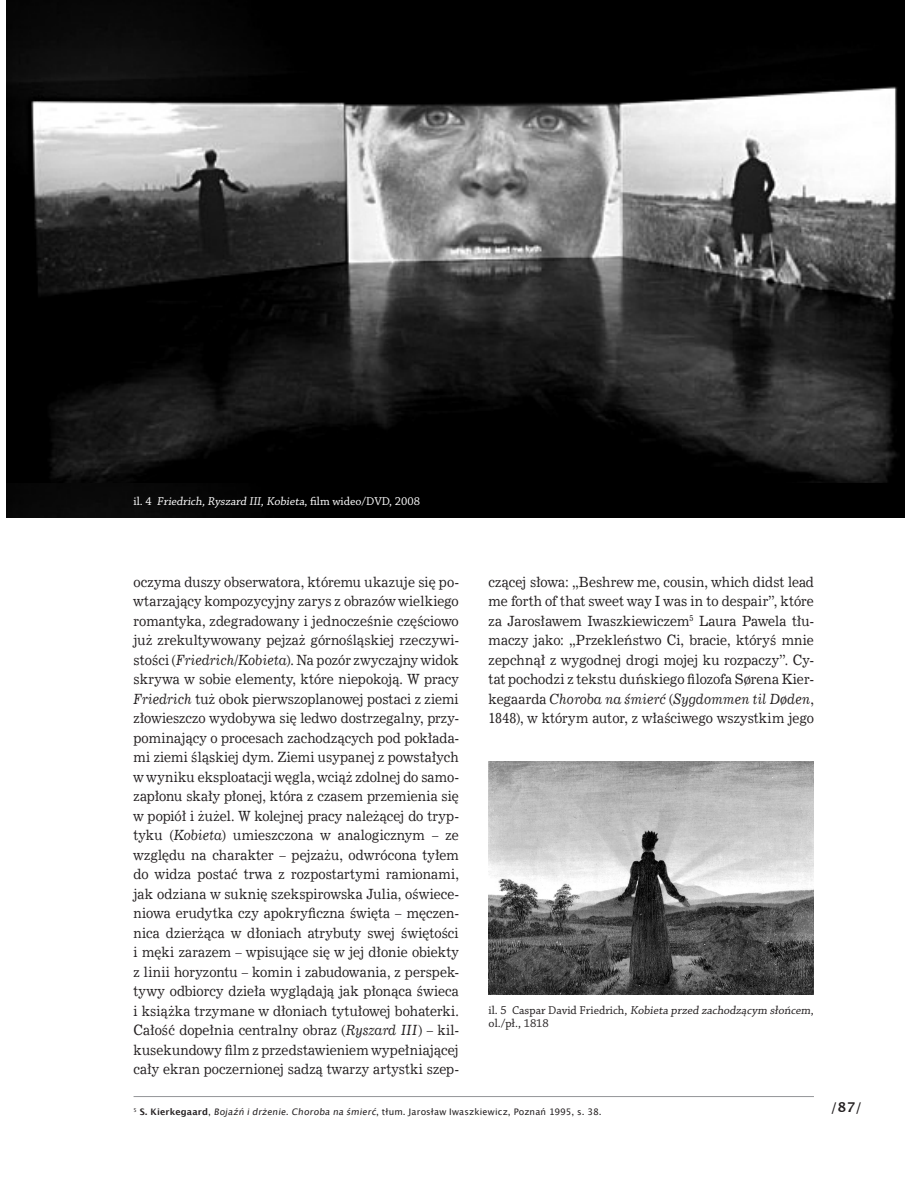
<style>
.page{position:relative;width:905px;height:1203px;background:#fff}
.page>*{position:absolute;margin:0;border:0;box-sizing:border-box;transform-origin:0 0}
.t1{font:14.1px/19.5px "News 702 EU";letter-spacing:.01em;color:#231f20;text-align:justify;scale:.9 1}
.t2{font:13.5px "Lucida Grande";color:#231f20}
.t3{font:12px/13.5px "Chaparral Pro";color:#231f20}
.t4{font:12px "Chaparral Pro";color:#fff}
.t5{font:9px "Lucida Grande";letter-spacing:.02em;color:#231f20}
.s1{font-style:italic}
.s2{font-weight:700}
</style>
<div class="page">
<hr style="left:134px;top:1096px;width:680px;height:1px;background:#939598">
<img style="left:6px;top:0;width:899px;height:517px">
<img style="left:489px;top:761px;width:324px;height:233px">
<svg style="left:898px;top:0;width:7px;height:7px"></svg>
<p class="t4" style="left:134px;top:494px;width:288px">i l . 4 Friedrich,Ryszard III,Kobieta, fi l m w i d e o / D V D, 2 0 0 8</p>
<p class="t1" style="left:134px;top:572px;width:363px">oczyma duszy obserwatora, któremu ukazuje się po&shy;wtarzający kompozycyjny zarys z obrazów wielkiego romantyka, zdegradowany i jednocześnie częściowo już zrekultywowany pejzaż górnośląskiej rzeczywi&shy;stości (<span class="s1">Friedrich/Kobieta</span>). Na pozór zwyczajny widok skrywa w sobie elementy, które niepokoją. W pracy <span class="s1">Friedrich</span> tuż obok pierwszoplanowej postaci z ziemi złowieszczo wydobywa się ledwo dostrzegalny, przy&shy;pominający o procesach zachodzących pod pokłada&shy;mi ziemi śląskiej dym. Ziemi usypanej z powstałych w wyniku eksploatacji węgla, wciąż zdolnej do samo&shy;zapłonu skały płonej, która z czasem przemienia się w popiół i żużel. W kolejnej pracy należącej do tryp&shy;tyku (<span class="s1">Kobieta</span>) umieszczona w analogicznym – ze względu na charakter – pejzażu, odwrócona tyłem do widza postać trwa z rozpostartymi ramionami, jak odziana w suknię szekspirowska Julia, oświece&shy;niowa erudytka czy apokryficzna święta – męczen&shy;nica dzierżąca w dłoniach atrybuty swej świętości i męki zarazem – wpisujące się w jej dłonie obiekty z linii horyzontu – komin i zabudowania, z perspek&shy;tywy odbiorcy dzieła wyglądają jak płonąca świeca i książka trzymane w dłoniach tytułowej bohaterki.<br>Całość dopełnia centralny obraz (<span class="s1">Ryszard III</span>) – kil&shy;kusekundowy film z przedstawieniem wypełniającej cały ekran poczernionej sadzą twarzy artystki szep-</p>
<p class="t1" style="left:489px;top:572px;width:363px">czącej słowa: „Beshrew me, cousin, which didst lead me forth of that sweet way I was in to despair”, które za Jarosławem Iwaszkiewiczem<sup>5</sup> Laura Pawela tłu&shy;maczy jako: „Przekleństwo Ci, bracie, któryś mnie zepchnął z wygodnej drogi mojej ku rozpaczy”. Cy&shy;tat pochodzi z tekstu duńskiego filozofa Sørena Kier&shy;kegaarda <span class="s1">Choroba na śmierć</span> (<span class="s1">Sygdommen til Døden</span>, 1848), w którym autor, z właściwego wszystkim jego</p>
<p class="t5" style="left:134px;top:1106px;width:470px"><sup>5</sup> <span class="s2">S. Kierkegaard</span>, Bojaźń idrżenie.Choroba na śmierć, tłum. Jarosław Iwaszkiewicz, Poznań 1995, s. 38.</p>
<p class="t2" style="left:830px;top:1099px;width:33px">/<span class="s2">87</span>/</p>
<p class="t3" style="left:489px;top:1003px;width:326px">il . 5 C a s p a r Davi d F r i e d r i ch , Kobieta przed zachodzącym słońcem, ol./pł., 1818</p>
</div>
